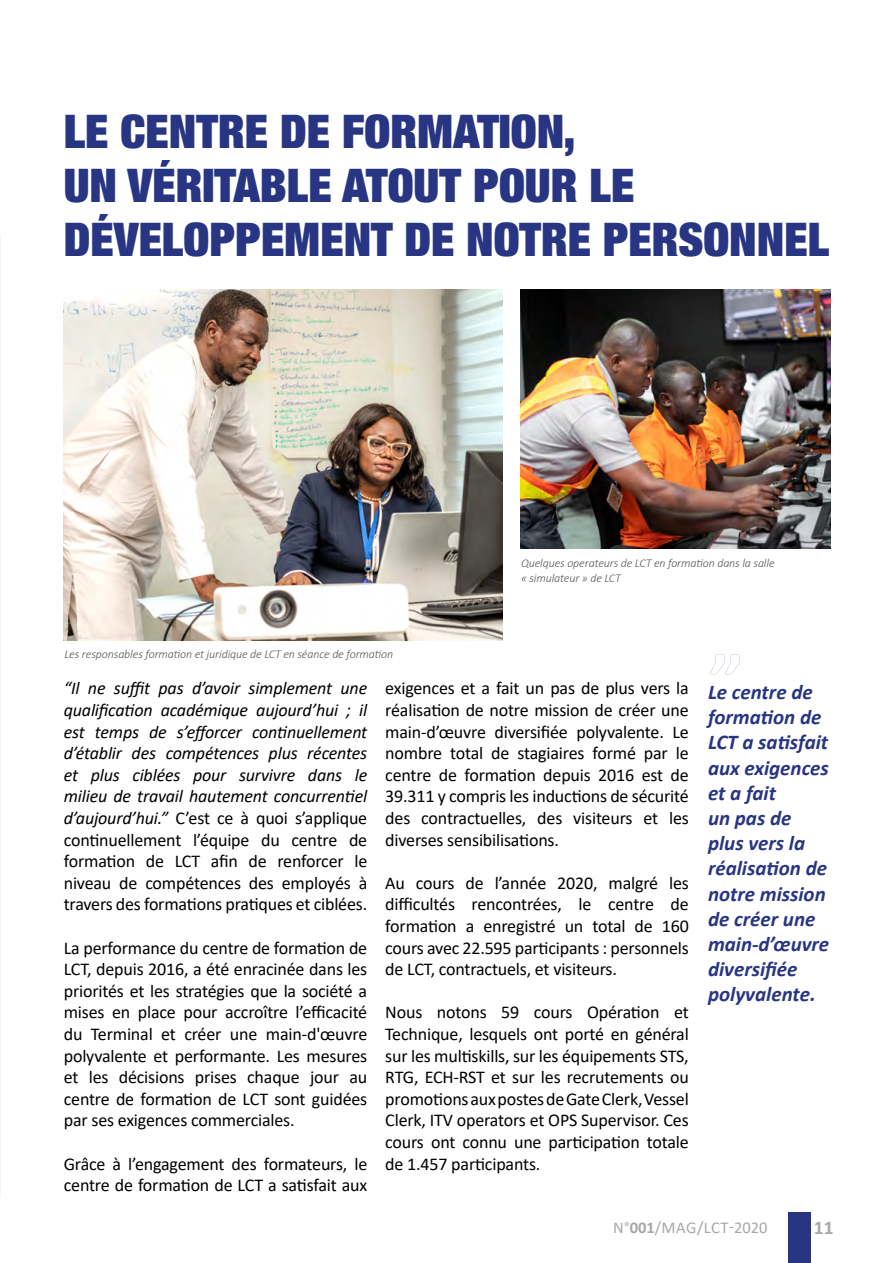
<style>
.page{position:relative;width:893px;height:1263px;background:#fff}
.page>*{position:absolute;margin:0;border:0;box-sizing:border-box;transform-origin:0 0}
.t1{font:900 condensed 46.5px/54px "Helvetica Neue LT Std";color:#283583}
.t2{font:italic 700 21px/25.2px "Calibri";color:#283583}
.t3{font:700 19.5px "Calibri";color:#a8a8a7}
.t4{font:18px/21.6px "Calibri";letter-spacing:-.01em;color:#000;text-align:justify}
.t5{font:italic 18px/21.6px "Calibri";letter-spacing:-.01em;color:#000;text-align:justify}
.t6{font:16.5px "Calibri";letter-spacing:.03em;color:#a8a8a7}
.t7{font:italic 300 12px/14.4px "Calibri";letter-spacing:-.01em;color:#575756}
.s1{font-style:normal}
.s2{font-weight:700}
</style>
<div class="page">
<div style="left:788px;top:1212px;width:23px;height:51px;background:#283583"></div>
<img style="left:64px;top:289px;width:439px;height:351px">
<img style="left:521px;top:289px;width:309px;height:260px">
<svg style="left:710px;top:654px;width:30px;height:20px"></svg>
<h1 class="t1" style="left:64px;top:103px;width:767px">LE CENTRE DE FORMATION,<br>UN VÉRITABLE ATOUT POUR LE<br>DÉVELOPPEMENT DE NOTRE PERSONNEL</h1>
<p class="t7" style="left:64px;top:646px;width:330px">Les responsables formation et juridique de LCT en séance de formation</p>
<p class="t7" style="left:521px;top:556px;width:255px">Quelques operateurs de LCT en formation dans la salle « simulateur » de LCT</p>
<p class="t5" style="left:64px;top:677px;width:305px">“Il ne suffit pas d’avoir simplement une qualification académique aujourd’hui ; il est temps de s’efforcer continuellement d’établir des compétences plus récentes et plus ciblées pour survivre dans le milieu de travail hautement concurrentiel d’aujourd’hui.” <span class="s1">C’est ce à quoi s’applique continuellement l’équipe du centre de formation de LCT afin de renforcer le niveau de compétences des employés à travers des formations pratiques et ciblées.</span></p>
<p class="t4" style="left:64px;top:936px;width:305px">La performance du centre de formation de LCT, depuis 2016, a été enracinée dans les priorités et les stratégies que la société a mises en place pour accroître l’efficacité du Terminal et créer une main-d'œuvre polyvalente et performante. Les mesures et les décisions prises chaque jour au centre de formation de LCT sont guidées par ses exigences commerciales.</p>
<p class="t4" style="left:64px;top:1152px;width:305px">Grâce à l’engagement des formateurs, le centre de formation de LCT a satisfait aux</p>
<p class="t4" style="left:385px;top:677px;width:305px">exigences et a fait un pas de plus vers la réalisation de notre mission de créer une main-d’œuvre diversifiée polyvalente. Le nombre total de stagiaires formé par le centre de formation depuis 2016 est de 39.311 y compris les inductions de sécurité des contractuelles, des visiteurs et les diverses sensibilisations.</p>
<p class="t4" style="left:385px;top:871px;width:305px">Au cours de l’année 2020, malgré les difficultés rencontrées, le centre de formation a enregistré un total de 160 cours avec 22.595 participants : personnels de LCT, contractuels, et visiteurs.</p>
<p class="t4" style="left:385px;top:1001px;width:305px">Nous notons 59 cours Opération et Technique, lesquels ont porté en général sur les multiskills, sur les équipements STS, RTG, ECH-RST et sur les recrutements ou promotions aux postes de Gate Clerk, Vessel Clerk, ITV operators et OPS Supervisor. Ces cours ont connu une participation totale de 1.457 participants.</p>
<p class="t2" style="left:708px;top:679px;width:123px">Le centre de formation de<br>LCT a satisfait aux exigences et a fait<br>un pas de plus vers la réalisation de notre mission de créer une main-d’œuvre diversifiée polyvalente.</p>
<p class="t6" style="left:613px;top:1216px;width:156px">N°<span class="s2">001</span>/MAG/LCT-2020</p>
<p class="t3" style="left:814px;top:1213px;width:21px">11</p>
</div>
